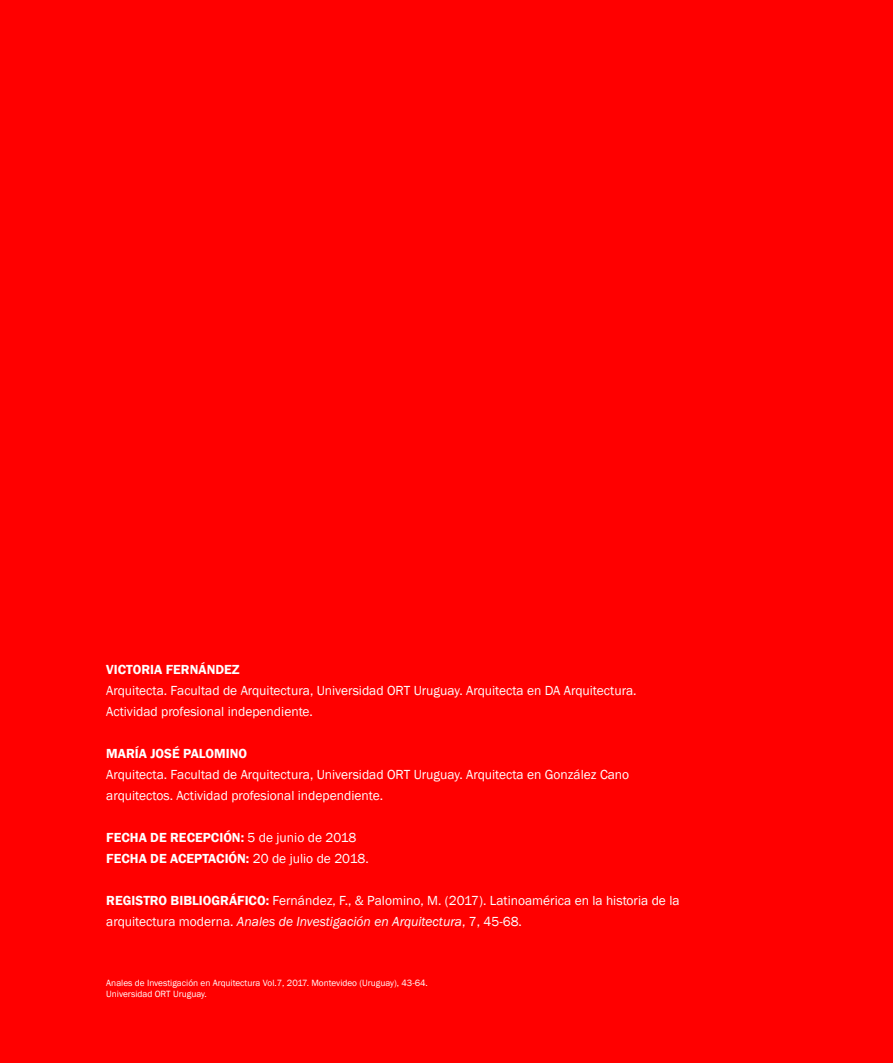
<style>
.page{position:relative;width:893px;height:1063px;background:#f00}
.page>*{position:absolute;margin:0;border:0;box-sizing:border-box;transform-origin:0 0}
.t1{font:13.5px/21px "Franklin Gothic";color:#fff}
.t2{font:600 13.5px "Franklin Gothic";color:#fff}
.citas{font:9.3px "Franklin Gothic";color:#fff}
.s1{font-weight:400}
.s2{font-weight:600}
.s3{font-style:italic}
</style>
<div class="page">
<p class="t2" style="left:106px;top:661px;width:135px">VICTORIA FERNÁNDEZ</p>
<p class="t1" style="left:106px;top:680px;width:532px">Arquitecta. Facultad de Arquitectura, Universidad ORT Uruguay. Arquitecta en DA Arquitectura.<br>Actividad profesional independiente.</p>
<p class="t2" style="left:106px;top:745px;width:142px">MARÍA JOSÉ PALOMINO</p>
<p class="t1" style="left:106px;top:764px;width:524px">Arquitecta. Facultad de Arquitectura, Universidad ORT Uruguay. Arquitecta en González Cano arquitectos. Actividad profesional independiente.</p>
<p class="t2" style="left:106px;top:829px;width:252px">FECHA DE RECEPCIÓN: <span class="s1">5 de junio de 2018</span></p>
<p class="t2" style="left:106px;top:850px;width:264px">FECHA DE ACEPTACIÓN: <span class="s1">20 de julio de 2018.</span></p>
<p class="t1" style="left:106px;top:890px;width:575px"><span class="s2">REGISTRO BIBLIOGRÁFICO:</span> Fernández, F., &amp; Palomino, M. (2017). Latinoamérica en la historia de la arquitectura moderna. <span class="s3">Anales de Investigación en Arquitectura</span>, 7, 45-68.</p>
<p class="citas" style="left:106px;top:977px;width:323px">Anales de Investigación en Arquitectura Vol.7, 2017. Montevideo (Uruguay), 43-64.</p>
<p class="citas" style="left:106px;top:988px;width:102px">Universidad ORT Uruguay.</p>
</div>
